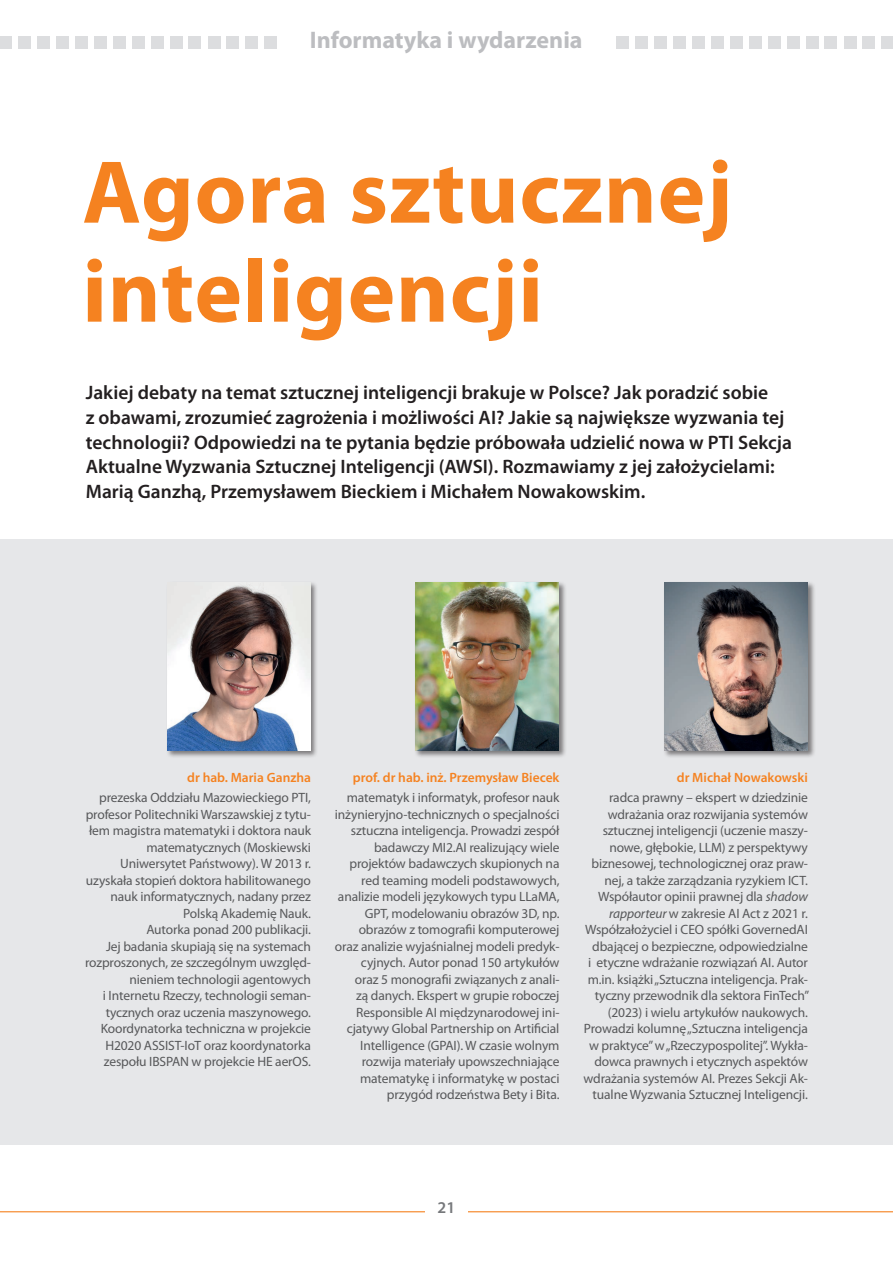
<style>
.page{position:relative;width:893px;height:1263px;background:#fff}
.page>*{position:absolute;margin:0;border:0;box-sizing:border-box;transform-origin:0 0}
.t1{font:700 90px/99px "Myriad Pro";letter-spacing:.01em;color:#f58220}
.t2{font:700 24px "Myriad Pro";color:#bcbdc0}
.t3{font:600 19.5px/24.8px "Myriad Pro";color:#231f20}
.t4{font:600 16.5px "Myriad Pro";color:#76787b}
.t5{font:13.5px/16.5px "Myriad Pro";letter-spacing:-.01em;color:#57585a;text-align:right}
.t6{font:600 13.5px "Myriad Pro";color:#f58220}
.s1{font-style:italic}
</style>
<div class="page">
<hr style="left:0;top:1211px;width:893px;height:1px;background:#f58220">
<div style="left:425px;top:1195px;width:43px;height:23px;background:#fff"></div>
<div style="left:881px;top:36px;width:12px;height:13px;background:#dcdddf"></div>
<div style="left:862px;top:36px;width:13px;height:13px;background:#dcdddf"></div>
<div style="left:824px;top:36px;width:13px;height:13px;background:#dcdddf"></div>
<div style="left:806px;top:36px;width:13px;height:13px;background:#dcdddf"></div>
<div style="left:787px;top:36px;width:13px;height:13px;background:#dcdddf"></div>
<div style="left:654px;top:36px;width:13px;height:13px;background:#dcdddf"></div>
<div style="left:616px;top:36px;width:13px;height:13px;background:#dcdddf"></div>
<div style="left:635px;top:36px;width:13px;height:13px;background:#dcdddf"></div>
<div style="left:730px;top:36px;width:13px;height:13px;background:#dcdddf"></div>
<div style="left:711px;top:36px;width:13px;height:13px;background:#dcdddf"></div>
<div style="left:673px;top:36px;width:13px;height:13px;background:#dcdddf"></div>
<div style="left:749px;top:36px;width:13px;height:13px;background:#dcdddf"></div>
<div style="left:692px;top:36px;width:13px;height:13px;background:#dcdddf"></div>
<div style="left:768px;top:36px;width:13px;height:13px;background:#dcdddf"></div>
<div style="left:844px;top:36px;width:12px;height:13px;background:#dcdddf"></div>
<div style="left:264px;top:36px;width:13px;height:13px;background:#dcdddf"></div>
<div style="left:208px;top:36px;width:13px;height:13px;background:#dcdddf"></div>
<div style="left:226px;top:36px;width:13px;height:13px;background:#dcdddf"></div>
<div style="left:94px;top:36px;width:13px;height:13px;background:#dcdddf"></div>
<div style="left:56px;top:36px;width:13px;height:13px;background:#dcdddf"></div>
<div style="left:18px;top:36px;width:13px;height:13px;background:#dcdddf"></div>
<div style="left:0;top:36px;width:12px;height:13px;background:#dcdddf"></div>
<div style="left:37px;top:36px;width:13px;height:13px;background:#dcdddf"></div>
<div style="left:75px;top:36px;width:13px;height:13px;background:#dcdddf"></div>
<div style="left:170px;top:36px;width:13px;height:12px;background:#dcdddf"></div>
<div style="left:151px;top:36px;width:12px;height:13px;background:#dcdddf"></div>
<div style="left:113px;top:36px;width:13px;height:13px;background:#dcdddf"></div>
<div style="left:132px;top:36px;width:13px;height:13px;background:#dcdddf"></div>
<div style="left:245px;top:36px;width:13px;height:13px;background:#dcdddf"></div>
<div style="left:189px;top:36px;width:12px;height:13px;background:#dcdddf"></div>
<div style="left:0;top:540px;width:893px;height:605px;background:#e6e7e9"></div>
<div style="left:166px;top:581px;width:152px;height:177px;background:#231f20;opacity:.55"></div>
<img style="left:167px;top:582px;width:143px;height:169px">
<div style="left:414px;top:581px;width:153px;height:177px;background:#231f20;opacity:.55"></div>
<img style="left:416px;top:582px;width:143px;height:169px">
<div style="left:663px;top:581px;width:153px;height:177px;background:#231f20;opacity:.55"></div>
<img style="left:665px;top:582px;width:143px;height:169px">
<h2 class="t2" style="left:310px;top:25px;width:274px">Informatyka i wydarzenia</h2>
<h1 class="t1" style="left:82px;top:140px;width:651px">Agora sztucznej inteligencji</h1>
<p class="t3" style="left:86px;top:380px;width:708px">Jakiej debaty na temat sztucznej inteligencji brakuje w Polsce? Jak poradzić sobie<br>z obawami, zrozumieć zagrożenia i możliwości AI? Jakie są największe wyzwania tej technologii? Odpowiedzi na te pytania będzie próbowała udzielić nowa w PTI Sekcja Aktualne Wyzwania Sztucznej Inteligencji (AWSI). Rozmawiamy z jej założycielami:<br>Marią Ganzhą, Przemysławem Bieckiem i Michałem Nowakowskim.</p>
<p class="t6" style="left:187px;top:768px;width:125px">dr hab. Maria Ganzha</p>
<p class="t5" style="left:85px;top:789px;width:227px">prezeska Oddziału Mazowieckiego PTI, profesor Politechniki Warszawskiej z tytu&shy;łem magistra matematyki i doktora nauk matematycznych (Moskiewski Uniwersytet Państwowy). W 2013 r. uzyskała stopień doktora habilitowanego nauk informatycznych, nadany przez Polską Akademię Nauk.<br>Autorka ponad 200 publikacji.<br>Jej badania skupiają się na systemach rozproszonych, ze szczególnym uwzględ&shy;nieniem technologii agentowych<br>i Internetu Rzeczy, technologii seman&shy;tycznych oraz uczenia maszynowego.<br>Koordynatorka techniczna w projekcie H2020 ASSIST-IoT oraz koordynatorka zespołu IBSPAN w projekcie HE aerOS.</p>
<p class="t6" style="left:353px;top:768px;width:208px">prof. dr hab. inż. Przemysław Biecek</p>
<p class="t5" style="left:335px;top:789px;width:226px">matematyk i informatyk, profesor nauk inżynieryjno-technicznych o specjalności sztuczna inteligencja. Prowadzi zespół badawczy MI2.AI realizujący wiele projektów badawczych skupionych na red teaming modeli podstawowych, analizie modeli językowych typu LLaMA, GPT, modelowaniu obrazów 3D, np. obrazów z tomografii komputerowej oraz analizie wyjaśnialnej modeli predyk&shy;cyjnych. Autor ponad 150 artykułów oraz 5 monografii związanych z anali-<br>zą danych. Ekspert w grupie roboczej Responsible AI międzynarodowej ini&shy;cjatywy Global Partnership on Artificial Intelligence (GPAI). W czasie wolnym rozwija materiały upowszechniające matematykę i informatykę w postaci przygód rodzeństwa Bety i Bita.</p>
<p class="t6" style="left:677px;top:768px;width:133px">dr Michał Nowakowski</p>
<p class="t5" style="left:584px;top:789px;width:227px">radca prawny – ekspert w dziedzinie wdrażania oraz rozwijania systemów sztucznej inteligencji (uczenie maszy&shy;nowe, głębokie, LLM) z perspektywy biznesowej, technologicznej oraz praw&shy;nej, a także zarządzania ryzykiem ICT.<br>Współautor opinii prawnej dla <span class="s1">shadow rapporteur</span> w zakresie AI Act z 2021 r.<br>Współzałożyciel i CEO spółki GovernedAI dbającej o bezpieczne, odpowiedzialne<br>i etyczne wdrażanie rozwiązań AI. Autor m.in. książki „Sztuczna inteligencja. Prak&shy;tyczny przewodnik dla sektora FinTech” (2023) i wielu artykułów naukowych.<br>Prowadzi kolumnę „Sztuczna inteligencja w praktyce” w „Rzeczypospolitej”. Wykła&shy;dowca prawnych i etycznych aspektów wdrażania systemów AI. Prezes Sekcji Ak&shy;tualne Wyzwania Sztucznej Inteligencji.</p>
<p class="t4" style="left:438px;top:1197px;width:19px">21</p>
</div>
